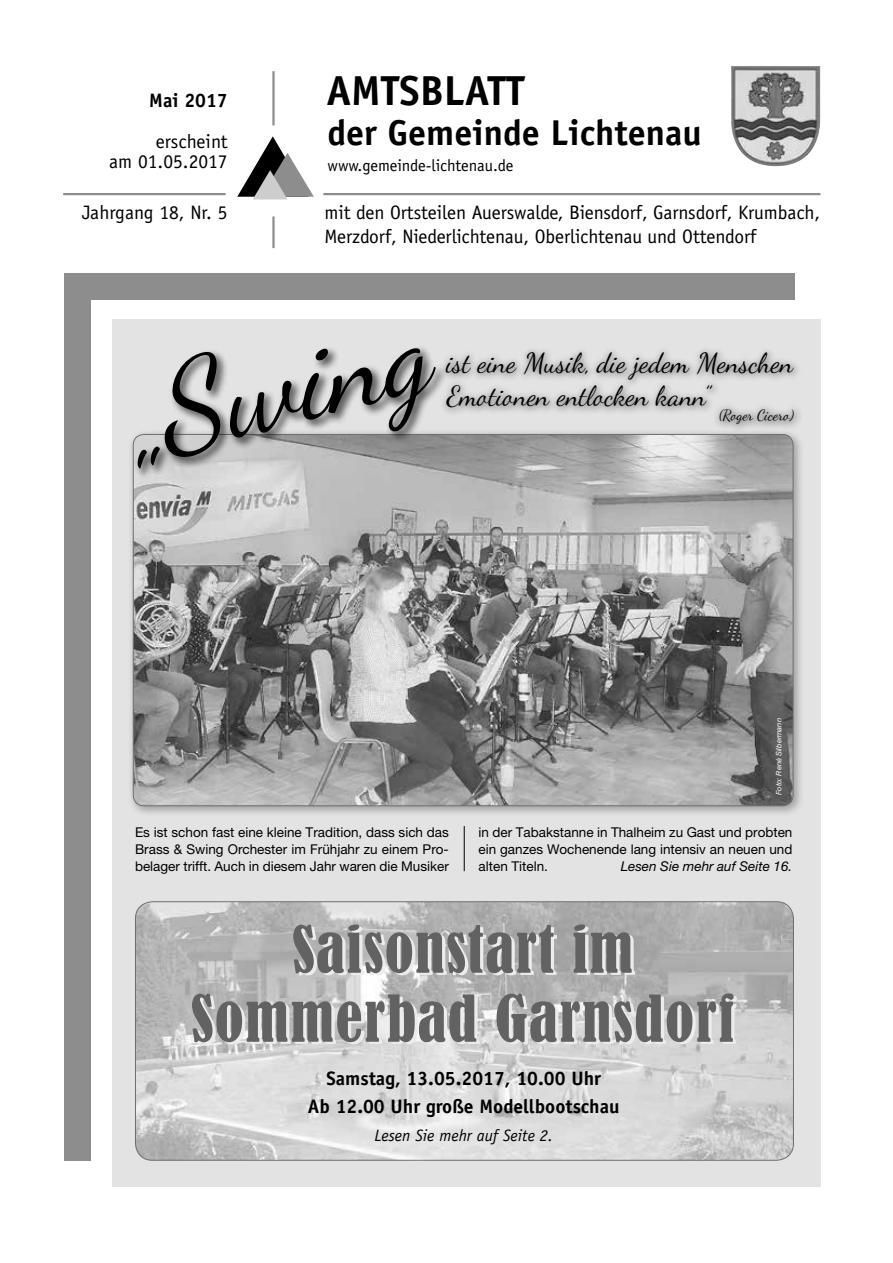
<style>
.page{position:relative;width:893px;height:1263px;background:#fff}
.page>*{position:absolute;margin:0;border:0;box-sizing:border-box;transform-origin:0 0}
.t1{font:121.65px "Dancing Script OT";color:#000}
.t2{font:condensed 60px/69px "Bernard";letter-spacing:.025em;color:#626262;text-align:center}
.t3{font:700 42px "Officina Sans";color:#000}
.t4{font:700 36px "Officina Sans";color:#000}
.t5{font:27.6px/33.2px "Dancing Script OT";color:#000}
.t6{font:19.5px/24px "Officina Sans";letter-spacing:-.005em;color:#000}
.t7{font:700 19.5px/28px "Officina Sans";color:#000;text-align:center}
.t8{font:16.5px "Officina Sans";color:#000}
.t9{font:italic 16.5px "Officina Sans";color:#000}
.t10{font:15px "Dancing Script OT";color:#000}
.t11{font:13.5px/17px "Helvetica Neue";color:#000;text-align:justify}
.t12{font:italic 13.5px "Helvetica Neue";color:#000}
.t13{font:italic 7.5px "Helvetica Neue";letter-spacing:-.005em;color:#fff}
</style>
<div class="page">
<div style="left:64px;top:273px;width:730px;height:887px;background:#8d8d8d"></div>
<hr style="left:63px;top:193px;width:163px;height:2px;background:#8d8d8d">
<hr style="left:323px;top:193px;width:497px;height:2px;background:#8d8d8d">
<hr style="left:272px;top:216px;width:3px;height:32px;background:#8d8d8d">
<hr style="left:272px;top:71px;width:3px;height:54px;background:#8d8d8d">
<div style="left:91px;top:300px;width:730px;height:886px;background:#fff"></div>
<img style="left:731px;top:66px;width:56px;height:72px">
<svg style="left:237px;top:136px;width:77px;height:63px"></svg>
<div style="left:113px;top:319px;width:708px;height:867px;background:#e3e3e3"></div>
<div style="left:712px;top:402px;width:92px;height:32px;background:#000;opacity:.27"></div>
<div style="left:128px;top:429px;width:676px;height:388px;background:#000;opacity:.29"></div>
<img style="left:133px;top:434px;width:660px;height:372px">
<div style="left:134px;top:345px;width:313px;height:135px;background:#000;opacity:.58"></div>
<div style="left:439px;top:346px;width:364px;height:70px;background:#000;opacity:.29"></div>
<hr style="left:464px;top:826px;width:1px;height:45px;background:#000">
<img style="left:135px;top:902px;width:658px;height:258px">
<div style="left:135px;top:901px;width:659px;height:259px;border:1px solid #6e6e6e;border-radius:17px"></div>
<h3 class="t7" style="left:149px;top:86px;width:80px">Mai 2017</h3>
<h3 class="t6" style="left:156px;top:129px;width:73px">erscheint</h3>
<h3 class="t6" style="left:109px;top:150px;width:120px">am 01.05.2017</h3>
<h3 class="t6" style="left:82px;top:201px;width:147px">Jahrgang 18, Nr. 5</h3>
<h3 class="t3" style="left:326px;top:65px;width:200px">AMTSBLATT</h3>
<h3 class="t4" style="left:328px;top:110px;width:376px">der Gemeinde Lichtenau</h3>
<p class="t8" style="left:328px;top:156px;width:187px">www.gemeinde-lichtenau.de</p>
<h3 class="t6" style="left:325px;top:200px;width:497px">mit den Ortsteilen Auerswalde, Biensdorf, Garnsdorf, Krumbach,<br>Merzdorf, Niederlichtenau, Oberlichtenau und Ottendorf</h3>
<h1 class="t1" style="left:112px;top:348px;width:309px;rotate:-13deg">„Swing</h1>
<h3 class="t5" style="left:446px;top:347px;width:349px">ist eine Musik, die jedem Menschen<br>Emotionen entlocken kann”</h3>
<p class="t10" style="left:720px;top:406px;width:76px">(Roger Cicero)</p>
<p class="t13" style="left:774px;top:795px;width:78px;rotate:-90deg">Foto: René Silbermann</p>
<p class="t11" style="left:135px;top:823px;width:315px">Es ist schon fast eine kleine Tradition, dass sich das Brass &amp; Swing Orchester im Frühjahr zu einem Pro&shy;belager trifft. Auch in diesem Jahr waren die Musiker</p>
<p class="t11" style="left:479px;top:823px;width:315px">in der Tabakstanne in Thalheim zu Gast und probten ein ganzes Wochenende lang intensiv an neuen und alten Titeln.</p>
<p class="t12" style="left:621px;top:858px;width:173px">Lesen Sie mehr auf Seite 16.</p>
<h2 class="t2" style="left:191px;top:916px;width:545px">Saisonstart im<br>Sommerbad Garnsdorf</h2>
<h3 class="t7" style="left:308px;top:1064px;width:313px">Samstag, 13.05.2017, 10.00 Uhr<br>Ab 12.00 Uhr große Modellbootschau</h3>
<p class="t9" style="left:374px;top:1126px;width:180px">Lesen Sie mehr auf Seite 2.</p>
</div>
